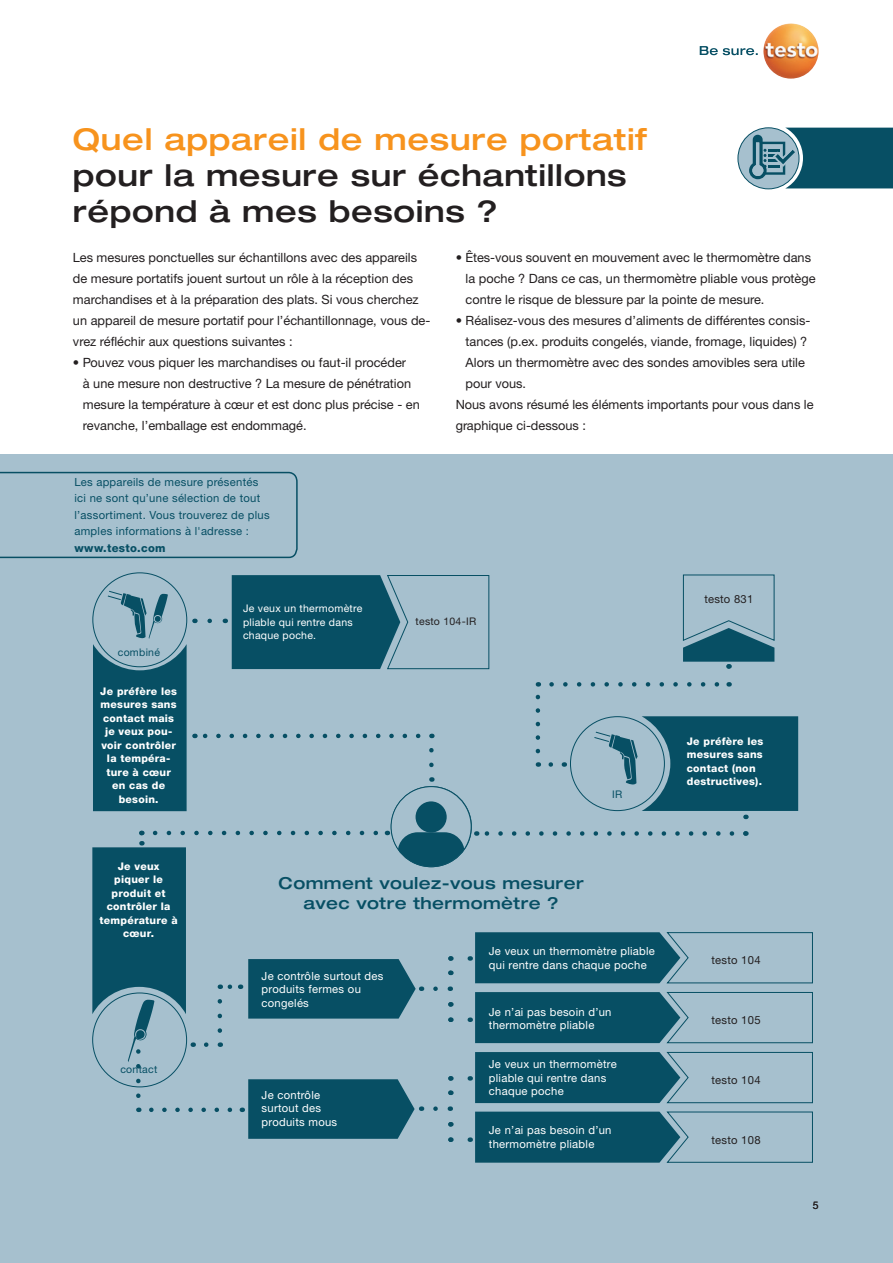
<style>
.page{position:relative;width:893px;height:1263px;background:#fff}
.page>*{position:absolute;margin:0;border:0;box-sizing:border-box;transform-origin:0 0}
.t1{font:500 expanded 30px/36px "Helvetica Neue LTW1 G";letter-spacing:.02em;color:#231f20}
.t2{font:500 expanded 30px "Helvetica Neue LTW1 G";letter-spacing:.025em;color:#f7931d}
.t3{font:500 expanded 16.5px/19.5px "Helvetica Neue LTW1 G";letter-spacing:.025em;color:#074f64;text-align:center}
.t4{font:12.75px/21px "Helvetica Neue LTW1 G";color:#231f20}
.t5{font:11.25px/13.5px "Helvetica Neue LTW1 G";letter-spacing:.025em;color:#fff}
.t6{font:11.25px/16.5px "Helvetica Neue LTW1 G";letter-spacing:.025em;color:#074f64}
.t7{font:11.25px "Helvetica Neue LTW1 G";letter-spacing:.025em;color:#231f20}
.t8{font:800 11.25px "Helvetica Neue LTW1 G";letter-spacing:.025em;color:#074f64}
.t9{font:800 10.5px/13.5px "Helvetica Neue LTW1 G";letter-spacing:.025em;color:#fff;text-align:center}
.t10{font:10.5px/13.5px "Helvetica Neue LTW1 G";letter-spacing:.025em;color:#fff}
.t11{font:10.5px "Helvetica Neue LTW1 G";letter-spacing:.025em;color:#074f64}
.t12{font:10.5px "Helvetica Neue LTW1 G";letter-spacing:.025em;color:#231f20}
</style>
<div class="page">
<svg style="left:700px;top:46px;width:58px;height:9px"></svg>
<img style="left:763px;top:23px;width:56px;height:56px;border-radius:28px">
<div style="left:0;top:454px;width:893px;height:809px;background:#a6c0ce"></div>
<div style="left:738px;top:128px;width:61px;height:61px;background:#a6c0ce;border:1px solid #074f64;border-radius:50%"></div>
<svg style="left:749px;top:128px;width:144px;height:60px"></svg>
<svg style="left:232px;top:575px;width:258px;height:94px"></svg>
<div style="left:92px;top:572px;width:95px;height:95px;background:#a6c0ce;border:1px solid #074f64;border-radius:50%"></div>
<div style="left:570px;top:716px;width:95px;height:95px;background:#a6c0ce;border:1px solid #074f64;border-radius:50%"></div>
<svg style="left:93px;top:591px;width:94px;height:220px"></svg>
<div style="left:416px;top:801px;width:31px;height:31px;background:#074f64;border-radius:50%"></div>
<svg style="left:470px;top:992px;width:343px;height:51px"></svg>
<svg style="left:470px;top:932px;width:343px;height:52px"></svg>
<svg style="left:470px;top:1052px;width:343px;height:51px"></svg>
<svg style="left:0;top:471px;width:298px;height:88px"></svg>
<svg style="left:470px;top:1111px;width:343px;height:52px"></svg>
<svg style="left:203px;top:734px;width:215px;height:4px"></svg>
<svg style="left:429px;top:734px;width:5px;height:31px"></svg>
<svg style="left:92px;top:831px;width:372px;height:311px"></svg>
<svg style="left:484px;top:831px;width:248px;height:5px"></svg>
<svg style="left:594px;top:716px;width:204px;height:103px"></svg>
<svg style="left:743px;top:831px;width:5px;height:5px"></svg>
<svg style="left:551px;top:682px;width:169px;height:5px"></svg>
<svg style="left:538px;top:762px;width:13px;height:5px"></svg>
<svg style="left:536px;top:682px;width:4px;height:69px"></svg>
<svg style="left:683px;top:574px;width:92px;height:95px"></svg>
<h1 class="t2" style="left:73px;top:120px;width:575px">Quel appareil de mesure portatif</h1>
<h1 class="t1" style="left:73px;top:157px;width:555px">pour la mesure sur échantillons répond à mes besoins ?</h1>
<p class="t4" style="left:73px;top:247px;width:359px">Les mesures ponctuelles sur échantillons avec des appareils de mesure portatifs jouent surtout un rôle à la réception des marchandises et à la préparation des plats. Si vous cherchez un appareil de mesure portatif pour l’échantillonnage, vous de&shy;vrez réfléchir aux questions suivantes :</p>
<p class="t4" style="left:83px;top:352px;width:338px;text-indent:-10px">• Pouvez vous piquer les marchandises ou faut-il procéder<br>à une mesure non destructive ? La mesure de pénétration mesure la température à cœur et est donc plus précise - en revanche, l’emballage est endommagé.</p>
<p class="t4" style="left:466px;top:247px;width:351px;text-indent:-10px">• Êtes-vous souvent en mouvement avec le thermomètre dans la poche ? Dans ce cas, un thermomètre pliable vous protège contre le risque de blessure par la pointe de mesure.</p>
<p class="t4" style="left:456px;top:310px;width:356px">• Réalisez-vous des mesures d’aliments de différentes consis-</p>
<p class="t4" style="left:466px;top:331px;width:343px">tances (p.ex. produits congelés, viande, fromage, liquides) ?</p>
<p class="t4" style="left:466px;top:352px;width:341px">Alors un thermomètre avec des sondes amovibles sera utile</p>
<p class="t4" style="left:466px;top:373px;width:62px">pour vous.</p>
<p class="t4" style="left:456px;top:394px;width:359px">Nous avons résumé les éléments importants pour vous dans le</p>
<p class="t4" style="left:456px;top:415px;width:132px">graphique ci-dessous :</p>
<p class="t6" style="left:74px;top:473px;width:197px">Les appareils de mesure présentés ici ne sont qu’une sélection de tout l’assortiment. Vous trouverez de plus amples informations à l'adresse :</p>
<p class="t8" style="left:74px;top:541px;width:93px">www.testo.com</p>
<p class="t11" style="left:118px;top:645px;width:44px">combiné</p>
<p class="t9" style="left:100px;top:684px;width:78px">Je préfère les mesures sans contact mais je veux pou&shy;voir contrôler la tempéra&shy;ture à cœur en cas de besoin.</p>
<p class="t10" style="left:243px;top:602px;width:121px">Je veux un thermomètre pliable qui rentre dans chaque poche.</p>
<p class="t12" style="left:416px;top:615px;width:62px">testo 104-IR</p>
<p class="t9" style="left:100px;top:859px;width:80px">Je veux piquer le produit et contrôler la température à cœur.</p>
<p class="t3" style="left:279px;top:873px;width:306px">Comment voulez-vous mesurer avec votre thermomètre ?</p>
<p class="t11" style="left:612px;top:787px;width:12px">IR</p>
<p class="t7" style="left:704px;top:592px;width:51px">testo 831</p>
<p class="t9" style="left:687px;top:734px;width:78px;text-align:left">Je préfère les mesures sans contact (non destructives).</p>
<p class="t11" style="left:120px;top:1063px;width:38px">contact</p>
<p class="t5" style="left:262px;top:969px;width:123px">Je contrôle surtout des produits fermes ou congelés</p>
<p class="t5" style="left:262px;top:1088px;width:77px">Je contrôle surtout des produits mous</p>
<p class="t5" style="left:489px;top:944px;width:168px">Je veux un thermomètre pliable qui rentre dans chaque poche</p>
<p class="t7" style="left:712px;top:953px;width:51px">testo 104</p>
<p class="t5" style="left:489px;top:1005px;width:124px">Je n’ai pas besoin d’un thermomètre pliable</p>
<p class="t7" style="left:711px;top:1013px;width:51px">testo 105</p>
<p class="t5" style="left:489px;top:1057px;width:129px">Je veux un thermomètre pliable qui rentre dans chaque poche</p>
<p class="t7" style="left:711px;top:1073px;width:51px">testo 104</p>
<p class="t5" style="left:489px;top:1123px;width:124px">Je n’ai pas besoin d’un thermomètre pliable</p>
<p class="t7" style="left:711px;top:1133px;width:51px">testo 108</p>
<p class="t12" style="left:813px;top:1198px;width:7px">5</p>
</div>
